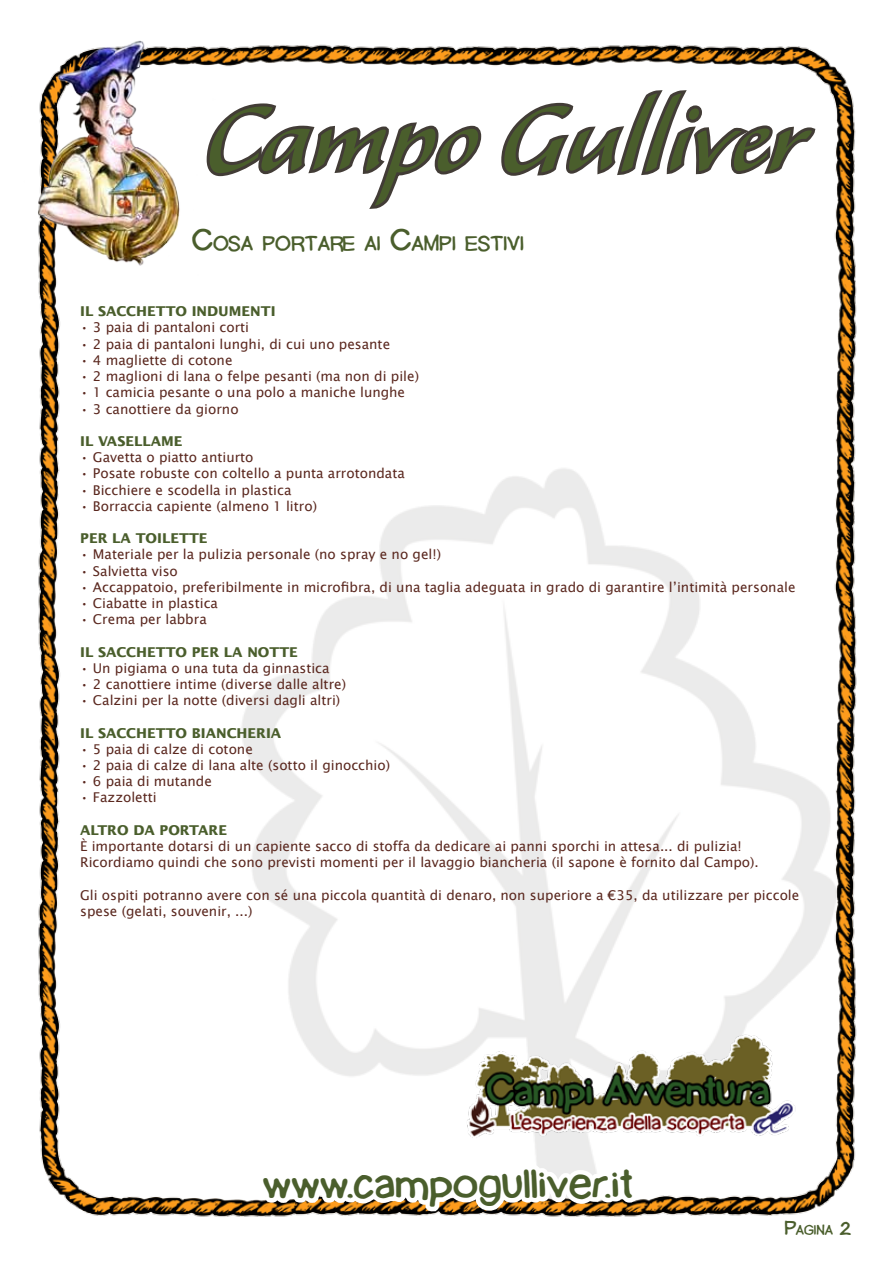
<style>
.page{position:relative;width:893px;height:1263px;background:#fff}
.page>*{position:absolute;margin:0;border:0;box-sizing:border-box;transform-origin:0 0}
.t1{font:117px "Alexa Std";color:#4a5e2c}
.t2{font:45px "Lamebrain BRK Pro";color:#4a5e2c}
.t3{font:22.05px "Lamebrain BRK Pro";color:#4a5e2c}
.t4{font:14.7px "Lamebrain BRK Pro";color:#4a5e2c}
.t5{font:13.5px/16.2px "Lucida Sans Unicode";color:#5a271e}
.t6{font:700 13.5px "Lucida Sans";color:#4a5e2c}
.s1{font-size:31.5px}
.s2{font-size:21px}
</style>
<div class="page">
<img style="left:38px;top:44px;width:819px;height:1173px">
<svg style="left:215px;top:100px;width:269px;height:112px"></svg>
<svg style="left:498px;top:87px;width:320px;height:92px"></svg>
<svg style="left:255px;top:1160px;width:386px;height:57px"></svg>
<img style="left:38px;top:40px;width:177px;height:243px">
<h1 class="t1" style="left:204px;top:83px;width:601px">Campo Gulliver</h1>
<h3 class="t3" style="left:192px;top:231px;width:334px"><span class="s1">C</span>OSA PORTARE AI <span class="s1">C</span>AMPI ESTIVI</h3>
<p class="t6" style="left:80px;top:304px;width:195px">IL SACCHETTO I NDUMENTI</p>
<p class="t5" style="left:80px;top:320px;width:171px">• 3 paia di pantaloni corti</p>
<p class="t5" style="left:80px;top:336px;width:312px">• 2 paia di pantaloni lunghi, di cui uno pesante</p>
<p class="t5" style="left:80px;top:352px;width:154px">• 4 magliette di cotone</p>
<p class="t5" style="left:80px;top:368px;width:340px">• 2 maglioni di lana o felpe pesanti (ma non di pile)</p>
<p class="t5" style="left:80px;top:384px;width:326px">• 1 camicia pesante o una polo a maniche lunghe</p>
<p class="t5" style="left:80px;top:401px;width:160px">• 3 canottiere da giorno</p>
<p class="t6" style="left:80px;top:433px;width:104px">IL VASELLAME</p>
<p class="t5" style="left:80px;top:449px;width:175px">• Gavetta o piatto antiurto</p>
<p class="t5" style="left:80px;top:465px;width:326px">• Posate robuste con coltello a punta arrotondata</p>
<p class="t5" style="left:80px;top:482px;width:213px">• Bicchiere e scodella in plastica</p>
<p class="t5" style="left:80px;top:498px;width:238px">• Borraccia capiente (almeno 1 litro)</p>
<p class="t6" style="left:80px;top:531px;width:129px">PER LA TOILETTE</p>
<p class="t5" style="left:80px;top:546px;width:362px">• Materiale per la pulizia personale (no spray e no gel!)</p>
<p class="t5" style="left:80px;top:563px;width:99px">• Salvietta viso</p>
<p class="t5" style="left:80px;top:579px;width:717px">• Accappatoio, preferibilmente in microfibra, di una taglia adeguata in grado di garantire l’intimità personale</p>
<p class="t5" style="left:80px;top:595px;width:139px">• Ciabatte in plastica</p>
<p class="t5" style="left:80px;top:611px;width:128px">• Crema per labbra</p>
<p class="t6" style="left:80px;top:644px;width:219px">IL SACCHETTO PER LA NOTTE</p>
<p class="t5" style="left:80px;top:660px;width:251px">• Un pigiama o una tuta da ginnastica</p>
<p class="t5" style="left:80px;top:676px;width:267px">• 2 canottiere intime (diverse dalle altre)</p>
<p class="t5" style="left:80px;top:692px;width:262px">• Calzini per la notte (diversi dagli altri)</p>
<p class="t6" style="left:80px;top:725px;width:203px">IL SACCHETTO BIANCHERIA</p>
<p class="t5" style="left:80px;top:741px;width:174px">• 5 paia di calze di cotone</p>
<p class="t5" style="left:80px;top:757px;width:311px">• 2 paia di calze di lana alte (sotto il ginocchio)</p>
<p class="t5" style="left:80px;top:773px;width:133px">• 6 paia di mutande</p>
<p class="t5" style="left:80px;top:789px;width:78px">• Fazzoletti</p>
<p class="t6" style="left:80px;top:822px;width:148px">ALTRO DA PORTARE</p>
<p class="t5" style="left:80px;top:838px;width:680px">È importante dotarsi di un capiente sacco di stoffa da dedicare ai panni sporchi in attesa... di pulizia!<br>Ricordiamo quindi che sono previsti momenti per il lavaggio biancheria (il sapone è fornito dal Campo).</p>
<p class="t5" style="left:80px;top:887px;width:721px">Gli ospiti potranno avere con sé una piccola quantità di denaro, non superiore a €35, da utilizzare per piccole spese (gelati, souvenir, ...)</p>
<h2 class="t2" style="left:263px;top:1157px;width:372px">www.campogulliver.it</h2>
<p class="t4" style="left:784px;top:1221px;width:68px"><span class="s2">P</span>AGINA <span class="s2">2</span></p>
</div>
